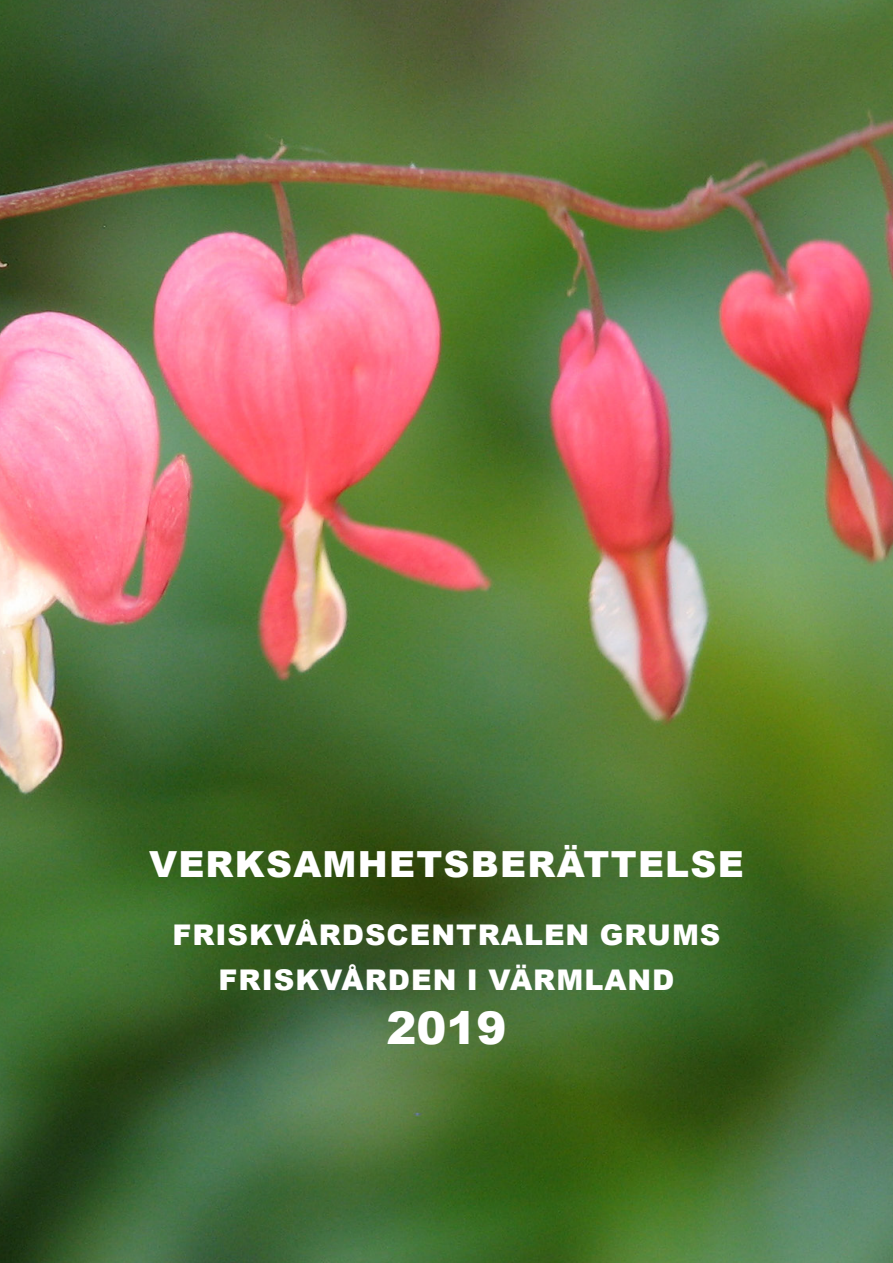
<style>
.page{position:relative;width:893px;height:1263px;background:#fff}
.page>*{position:absolute;margin:0;border:0;box-sizing:border-box;transform-origin:0 0}
.Brödtext{font:900 45px "Arial";color:#fff}
.Brödtext-2{font:900 36px "Arial";letter-spacing:.035em;color:#fff}
.Brödtext-3{font:900 28.5px "Arial";letter-spacing:.035em;color:#fff}
</style>
<div class="page">
<img style="left:0;top:0;width:893px;height:1263px">
<p class="Brödtext-2" style="left:149px;top:838px;width:596px">VERKSAMHETSBERÄTTELSE</p>
<p class="Brödtext-3" style="left:172px;top:914px;width:550px">FRISKVÅRDSCENTRALEN GRUMS</p>
<p class="Brödtext-3" style="left:218px;top:959px;width:457px">FRISKVÅRDEN I VÄRMLAND</p>
<p class="Brödtext" style="left:386px;top:996px;width:122px">2019</p>
</div>
